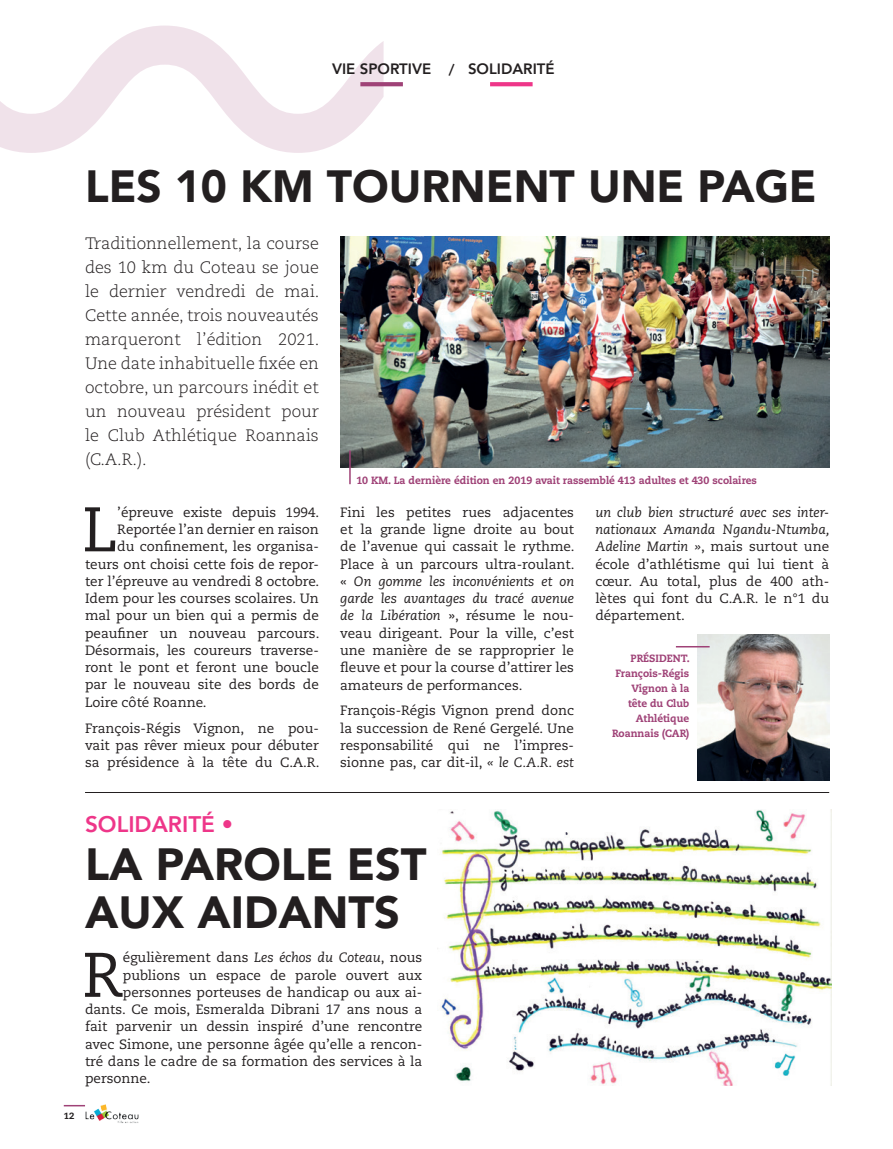
<style>
.page{position:relative;width:893px;height:1149px;background:#fff}
.page>*{position:absolute;margin:0;border:0;box-sizing:border-box;transform-origin:0 0}
.t1{font:62.85px "Caecilia LT Std";color:#231f20}
.t2{font:900 45px/48px "Avenir";color:#231f20}
.t3{font:800 22.5px "Avenir";color:#ee3689}
.t4{font:300 16.5px/24px "Caecilia LT Std";color:#231f20;text-align:justify}
.t5{font:800 15px "Avenir";color:#231f20}
.t6{font:13.5px/17.2px "Caecilia LT Std";color:#231f20;text-align:justify}
.t7{font:800 10.5px/15px "Caecilia LT Std";color:#9f4277;text-align:right;scale:.96 1}
.t8{font:800 9px "Caecilia LT Std";color:#231f20}
.s1{font-style:italic}
</style>
<div class="page">
<svg style="left:0;top:26px;width:384px;height:127px"></svg>
<svg style="left:360px;top:82px;width:43px;height:4px"></svg>
<svg style="left:490px;top:82px;width:43px;height:4px"></svg>
<hr style="left:64px;top:1104px;width:21px;height:2px;background:#9f4277">
<img style="left:85px;top:1104px;width:54px;height:19px">
<img style="left:440px;top:809px;width:391px;height:276px">
<img style="left:697px;top:634px;width:133px;height:146px">
<hr style="left:676px;top:645px;width:34px;height:2px;background:#9f4277">
<img style="left:340px;top:236px;width:489px;height:231px">
<hr style="left:349px;top:450px;width:2px;height:34px;background:#9f4277">
<hr style="left:85px;top:792px;width:744px;height:1px;background:#231f20">
<p class="t5" style="left:332px;top:58px;width:101px">VIE SPORTIVE</p>
<p class="t5" style="left:468px;top:58px;width:88px">SOLIDARITÉ</p>
<p class="t5" style="left:449px;top:58px;width:7px">/</p>
<h2 class="t2" style="left:85px;top:161px;width:733px">LES 10 KM TOURNENT UNE PAGE</h2>
<p class="t4" style="left:85px;top:232px;width:236px">Traditionnellement, la course des 10 km du Coteau se joue le dernier vendredi de mai.<br>Cette année, trois nouveautés marqueront l’édition 2021.<br>Une date inhabituelle fixée en octobre, un parcours inédit et un nouveau président pour le Club Athlétique Roannais (C.A.R.).</p>
<h1 class="t1" style="left:82px;top:493px;width:36px">L</h1>
<p class="t6" style="left:117px;top:503px;width:204px">’épreuve existe depuis 1994.</p>
<p class="t6" style="left:117px;top:521px;width:203px">Reportée l’an dernier en raison</p>
<p class="t6" style="left:117px;top:538px;width:203px">du confinement, les organisa-</p>
<p class="t6" style="left:85px;top:555px;width:235px">teurs ont choisi cette fois de repor-</p>
<p class="t6" style="left:85px;top:572px;width:236px">ter l’épreuve au vendredi 8 octobre.</p>
<p class="t6" style="left:85px;top:590px;width:235px">Idem pour les courses scolaires. Un</p>
<p class="t6" style="left:85px;top:607px;width:235px">mal pour un bien qui a permis de</p>
<p class="t6" style="left:85px;top:624px;width:236px">peaufiner un nouveau parcours.</p>
<p class="t6" style="left:85px;top:641px;width:235px">Désormais, les coureurs traverse-</p>
<p class="t6" style="left:85px;top:659px;width:235px">ront le pont et feront une boucle</p>
<p class="t6" style="left:85px;top:676px;width:235px">par le nouveau site des bords de</p>
<p class="t6" style="left:85px;top:693px;width:123px">Loire côté Roanne.</p>
<p class="t6" style="left:85px;top:719px;width:236px">François-Régis Vignon, ne pou&shy;vait pas rêver mieux pour débuter sa présidence à la tête du C.A.R.</p>
<p class="t7" style="left:356px;top:473px;width:419px">10 KM. La dernière édition en 2019 avait rassemblé 413 adultes et 430 scolaires</p>
<p class="t6" style="left:340px;top:503px;width:236px">Fini les petites rues adjacentes et la grande ligne droite au bout de l’avenue qui cassait le rythme.<br>Place à un parcours ultra-roulant. « <span class="s1">On gomme les inconvénients et on garde les avantages du tracé avenue de la Libération</span> », résume le nou&shy;veau dirigeant. Pour la ville, c’est une manière de se rapproprier le fleuve et pour la course d’attirer les amateurs de performances.</p>
<p class="t6" style="left:340px;top:702px;width:235px">François-Régis Vignon prend donc la succession de René Gergelé. Une responsabilité qui ne l’impres&shy;sionne pas, car dit-il, <span class="s1">« le C.A.R. est</span></p>
<p class="t6" style="left:595px;top:503px;width:236px"><span class="s1">un club bien structuré avec ses inter&shy;nationaux Amanda Ngandu-Ntumba, Adeline Martin »</span>, mais surtout une école d’athlétisme qui lui tient à cœur. Au total, plus de 400 ath&shy;lètes qui font du C.A.R. le n°1 du département.</p>
<p class="t7" style="left:612px;top:650px;width:82px">PRÉSIDENT.<br>François-Régis<br>Vignon à la tête du Club<br>Athlétique<br>Roannais (CAR)</p>
<p class="t8" style="left:64px;top:1109px;width:12px">12</p>
<h3 class="t3" style="left:85px;top:806px;width:149px">SOLIDARITÉ •</h3>
<h2 class="t2" style="left:85px;top:839px;width:343px">LA PAROLE EST<br>AUX AIDANTS</h2>
<h1 class="t1" style="left:82px;top:938px;width:42px">R</h1>
<p class="t6" style="left:123px;top:948px;width:301px">égulièrement dans <span class="s1">Les échos du Coteau</span>, nous</p>
<p class="t6" style="left:123px;top:966px;width:301px">publions un espace de parole ouvert aux</p>
<p class="t6" style="left:123px;top:983px;width:301px">personnes porteuses de handicap ou aux ai-</p>
<p class="t6" style="left:85px;top:1000px;width:339px">dants. Ce mois, Esmeralda Dibrani 17 ans nous a</p>
<p class="t6" style="left:85px;top:1017px;width:339px">fait parvenir un dessin inspiré d’une rencontre</p>
<p class="t6" style="left:85px;top:1035px;width:339px">avec Simone, une personne âgée qu’elle a rencon-</p>
<p class="t6" style="left:85px;top:1052px;width:339px">tré dans le cadre de sa formation des services à la</p>
<p class="t6" style="left:85px;top:1069px;width:67px">personne.</p>
</div>
